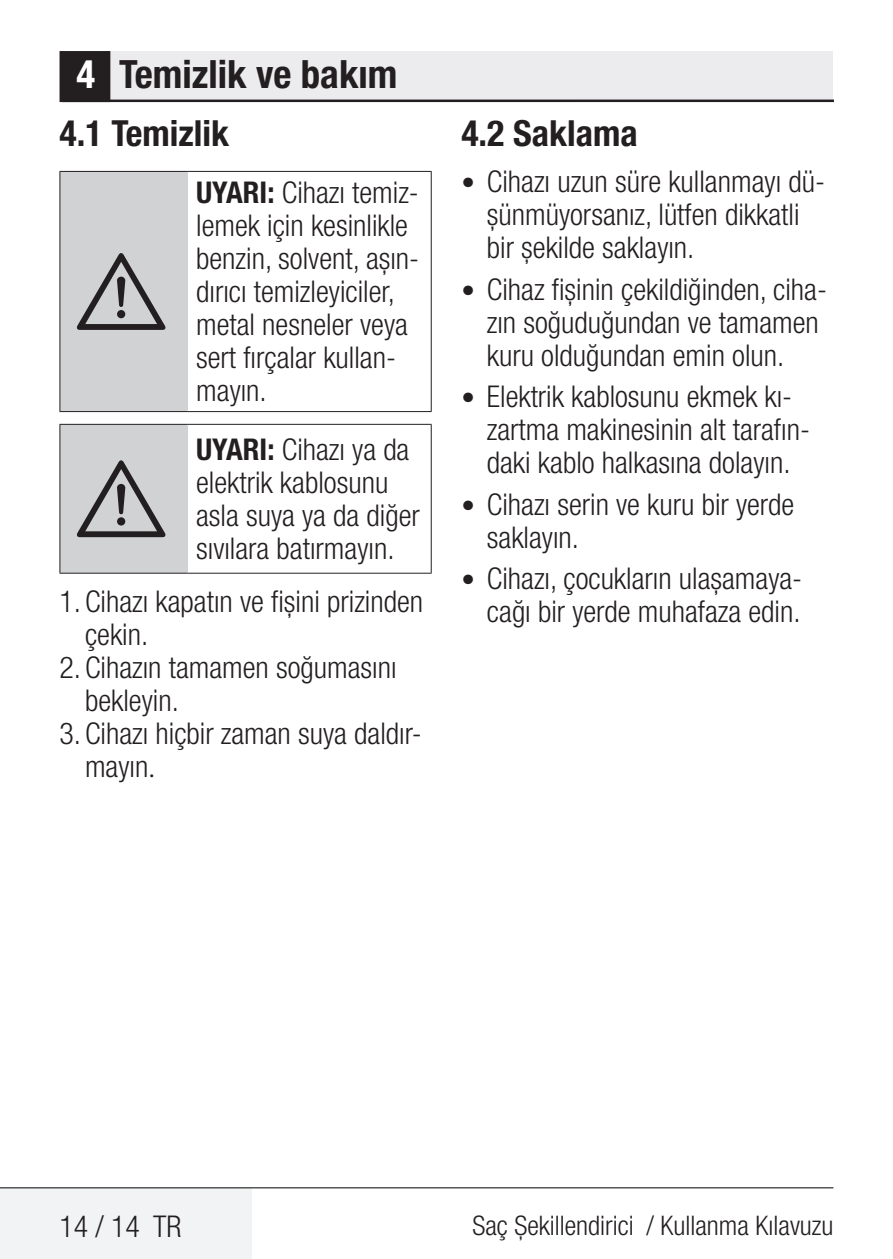
<style>
.page{position:relative;width:893px;height:1259px;background:#fff}
.page>*{position:absolute;margin:0;border:0;box-sizing:border-box;transform-origin:0 0}
.t1{font:96px "ZIWARNUN";color:#231f20}
.t2{font:700 condensed 39px "Helvetica Neue LT Pro";color:#231f20}
.t3{font:700 condensed 36px "Helvetica Neue LT Pro";color:#231f20}
.t4{font:300 condensed 30px/33px "Helvetica Neue LT Pro";color:#231f20}
.t5{font:300 condensed 27px "Helvetica Neue LT Pro";color:#231f20}
.s1{color:#fff}
.s2{font-weight:700}
.s3{font-family:"Futura TOT Boo";font-weight:400;font-stretch:normal}
.s4{font-weight:700;font-size:27px}
</style>
<div class="page">
<div style="left:62px;top:51px;width:771px;height:50px;background:#ececee"></div>
<hr style="left:62px;top:100px;width:771px;height:2px;background:#231f20">
<div style="left:61px;top:53px;width:48px;height:48px;background:#231f20"></div>
<div style="left:60px;top:51px;width:50px;height:51px;border:3px solid #231f20"></div>
<div style="left:0;top:1188px;width:252px;height:71px;background:#f2f3f4"></div>
<hr style="left:0;top:1187px;width:833px;height:1px;background:#000">
<div style="left:60px;top:171px;width:128px;height:240px;background:#d1d2d4"></div>
<hr style="left:188px;top:171px;width:244px;height:1px;background:#231f20">
<hr style="left:431px;top:172px;width:1px;height:239px;background:#231f20">
<hr style="left:188px;top:411px;width:244px;height:1px;background:#231f20">
<hr style="left:60px;top:171px;width:128px;height:1px;background:#231f20">
<hr style="left:59px;top:172px;width:1px;height:239px;background:#231f20">
<hr style="left:60px;top:411px;width:128px;height:1px;background:#231f20">
<div style="left:60px;top:424px;width:128px;height:149px;background:#d1d2d4"></div>
<hr style="left:188px;top:424px;width:244px;height:1px;background:#231f20">
<hr style="left:431px;top:425px;width:1px;height:148px;background:#231f20">
<hr style="left:188px;top:573px;width:244px;height:1px;background:#231f20">
<hr style="left:60px;top:424px;width:128px;height:1px;background:#231f20">
<hr style="left:59px;top:425px;width:1px;height:148px;background:#231f20">
<hr style="left:60px;top:573px;width:128px;height:1px;background:#231f20">
<h2 class="t2" style="left:77px;top:50px;width:322px"><span class="s1">4</span> Temizlik ve bakım</h2>
<p class="t3" style="left:60px;top:112px;width:171px">4.1 Temizlik</p>
<h1 class="t1" style="left:77px;top:241px;width:94px">A</h1>
<p class="t4" style="left:196px;top:176px;width:225px"><span class="s2">UYARI:</span> Cihazı temiz&shy;lemek için kesinlikle benzin, solvent, aşın&shy;dırıcı temizleyiciler, metal nesneler veya sert fırçalar kullan&shy;mayın.</p>
<p class="t4" style="left:196px;top:432px;width:225px"><span class="s2">UYARI:</span> Cihazı ya da elektrik kablosunu asla suya ya da diğer sıvılara batırmayın.</p>
<p class="t4" style="left:85px;top:584px;width:340px;text-indent:-26px">1. Cihazı kapatın ve fişini prizinden çekin.</p>
<p class="t4" style="left:85px;top:650px;width:313px;text-indent:-26px">2. Cihazın tamamen soğumasını bekleyin.</p>
<p class="t4" style="left:85px;top:716px;width:338px;text-indent:-26px">3. Cihazı hiçbir zaman suya daldır&shy;mayın<span class="s3">.</span></p>
<h1 class="t1" style="left:77px;top:448px;width:94px">A</h1>
<p class="t3" style="left:461px;top:112px;width:178px">4.2 Saklama</p>
<p class="t4" style="left:487px;top:165px;width:340px;text-indent:-26px"><span class="s4">•</span> Cihazı uzun süre kullanmayı dü&shy;şünmüyorsanız, lütfen dikkatli bir şekilde saklayın.</p>
<p class="t4" style="left:461px;top:272px;width:367px;text-align:center"><span class="s4">•</span> Cihaz fişinin çekildiğinden, ciha&shy;zın soğuduğundan ve tamamen kuru olduğundan emin olun.</p>
<p class="t4" style="left:487px;top:380px;width:325px;text-indent:-26px"><span class="s4">•</span> Elektrik kablosunu ekmek kı&shy;zartma makinesinin alt tarafın&shy;daki kablo halkasına dolayın.</p>
<p class="t4" style="left:487px;top:487px;width:309px;text-indent:-26px"><span class="s4">•</span> Cihazı serin ve kuru bir yerde saklayın.</p>
<p class="t4" style="left:461px;top:562px;width:342px;text-align:right"><span class="s4">•</span> Cihazı, çocukların ulaşamaya&shy;cağı bir yerde muhafaza edin.</p>
<p class="t4" style="left:60px;top:1209px;width:123px">14 / 14 TR</p>
<p class="t5" style="left:472px;top:1210px;width:362px">Saç Şekillendirici / Kullanma Kılavuzu</p>
</div>
